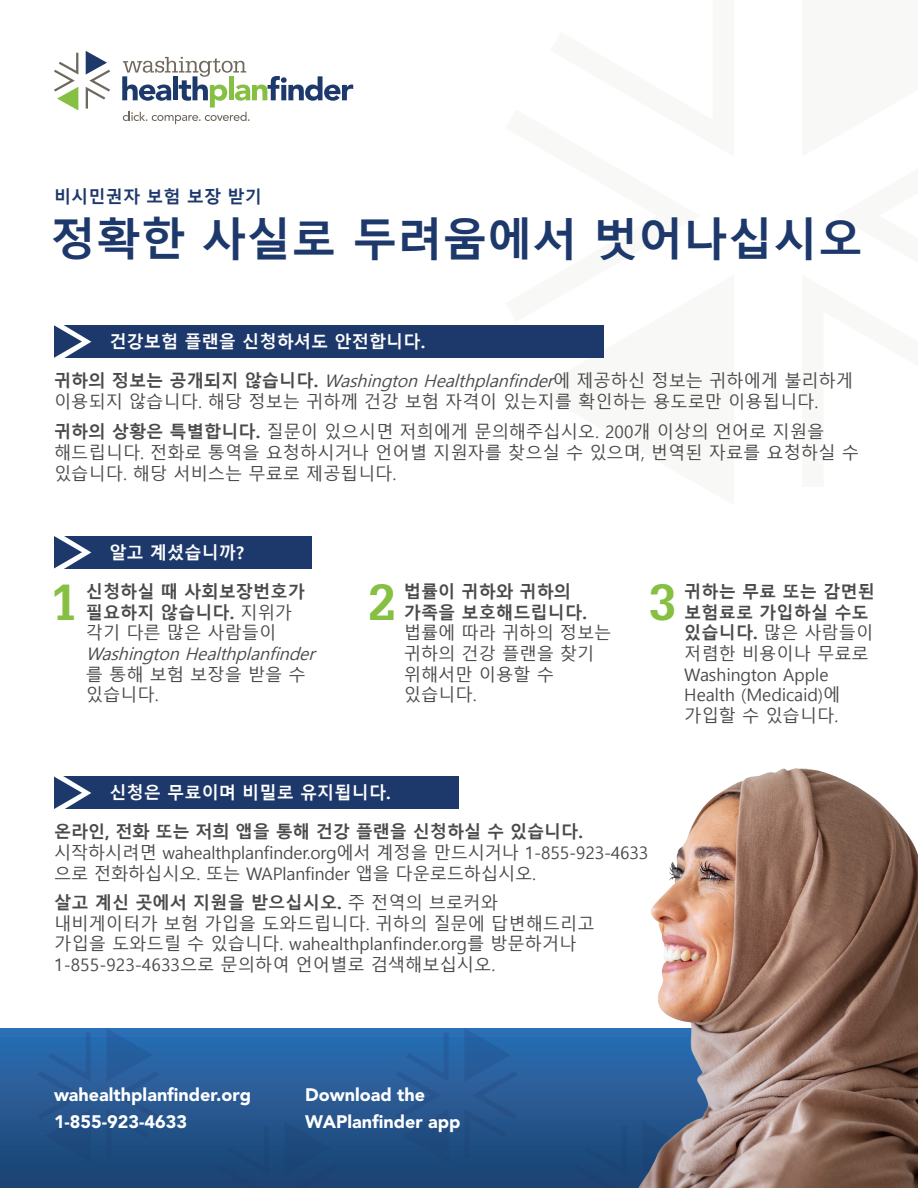
<style>
.page{position:relative;width:918px;height:1188px;background:#fff}
.page>*{position:absolute;margin:0;border:0;box-sizing:border-box;transform-origin:0 0}
.t1{font:700 49.5px "Glypha LT Std";color:#86c043}
.t2{font:700 45px "Malgun Gothic";color:#1d386a}
.t3{font:900 18px "Avenir LT Std";color:#fff}
.t4{font:17.25px/20.7px "Malgun Gothic";color:#494a4a}
.t5{font:700 17.25px "Malgun Gothic";color:#fff}
.t6{font:700 17.25px "Malgun Gothic";color:#1d386a}
.s1{font-weight:700}
.s2{font-style:italic}
</style>
<div class="page">
<div style="left:54px;top:325px;width:550px;height:33px;background:#1d386a"></div>
<div style="left:54px;top:536px;width:258px;height:32px;background:#1d386a"></div>
<div style="left:54px;top:777px;width:405px;height:32px;background:#1d386a"></div>
<svg style="left:54px;top:325px;width:37px;height:33px"></svg>
<svg style="left:54px;top:536px;width:37px;height:33px"></svg>
<svg style="left:54px;top:776px;width:37px;height:33px"></svg>
<svg style="left:54px;top:53px;width:24px;height:57px"></svg>
<svg style="left:86px;top:51px;width:24px;height:58px"></svg>
<svg style="left:122px;top:57px;width:231px;height:67px"></svg>
<div style="left:0;top:1028px;width:918px;height:160px;background:linear-gradient(to bottom,#2d6fb5,#1c426f)"></div>
<svg style="left:38px;top:1032px;width:53px;height:130px;background:#255994"></svg>
<svg style="left:106px;top:1028px;width:53px;height:130px;background:#255995"></svg>
<svg style="left:396px;top:1032px;width:53px;height:130px;background:#255994"></svg>
<svg style="left:464px;top:1028px;width:53px;height:130px;background:#255995"></svg>
<svg style="left:216px;top:1126px;width:53px;height:62px;background:#1d497b"></svg>
<svg style="left:285px;top:1121px;width:53px;height:67px;background:#1d497b"></svg>
<svg style="left:574px;top:1126px;width:22px;height:62px"></svg>
<img style="left:596px;top:768px;width:322px;height:420px">
<p class="t6" style="left:54px;top:187px;width:209px">비시민권자 보험 보장 받기</p>
<p class="t2" style="left:51px;top:213px;width:814px">정확한 사실로 두려움에서 벗어나십시오</p>
<p class="t5" style="left:109px;top:331px;width:317px">건강보험 플랜을 신청하셔도 안전합니다.</p>
<p class="t4" style="left:54px;top:371px;width:801px"><span class="s1">귀 하 의 정 보 는 공 개 되 지 않 습 니 다 .</span> <span class="s2">WashingtonHealthplanfinder</span>에 제 공 하 신 정 보 는 귀 하 에 게 불 리 하 게 이용되지 않습니다. 해당 정보는 귀하께 건강 보험 자격이 있는지를 확인하는 용도로만 이용됩니다.</p>
<p class="t4" style="left:54px;top:422px;width:806px"><span class="s1">귀하의 상황은 특별합니다.</span> 질문이 있으시면 저희에게 문의해주십시오. 200개 이상의 언어로 지원을 해드립니다. 전화로 통역을 요청하시거나 언어별 지원자를 찾으실 수 있으며, 번역된 자료를 요청하실 수 있습니다. 해당 서비스는 무료로 제공됩니다.</p>
<p class="t5" style="left:109px;top:542px;width:136px">알고 계셨습니까?</p>
<p class="t4" style="left:86px;top:582px;width:236px"><span class="s1">신청하실 때 사회보장번호가 필요하지 않습니다.</span> 지위가 각기 다른 많은 사람들이<br><span class="s2">WashingtonHealthplanfinder </span>를 통해 보험 보장을 받을 수 있습니다.</p>
<p class="t4" style="left:404px;top:582px;width:209px"><span class="s1">법률이 귀하와 귀하의 가족을 보호해드립니다. </span>법률에 따라 귀하의 정보는 귀하의 건강 플랜을 찾기 위해서만 이용할 수 있습니다.</p>
<p class="t4" style="left:684px;top:582px;width:192px"><span class="s1">귀하는 무료 또는 감면된 보험료로 가입하실 수도 있습니다.</span> 많은 사람들이 저렴한 비용이나 무료로<br>Washington Apple<br>Health (Medicaid)에 가입할 수 있습니다.</p>
<p class="t1" style="left:51px;top:572px;width:29px">1</p>
<p class="t1" style="left:369px;top:572px;width:29px">2</p>
<p class="t1" style="left:649px;top:572px;width:29px">3</p>
<p class="t5" style="left:109px;top:783px;width:283px">신청은 무료이며 비밀로 유지됩니다.</p>
<p class="t4" style="left:54px;top:822px;width:596px"><span class="s1">온라인, 전화 또는 저희 앱을 통해 건강 플랜을 신청하실 수 있습니다. </span>시작하시려면 wahealthplanfinder.org에서 계정을 만드시거나 1-855-923-4633 으로 전화하십시오. 또는 WAPlanfinder 앱을 다운로드하십시오.</p>
<p class="t4" style="left:54px;top:893px;width:542px"><span class="s1">살고 계신 곳에서 지원을 받으십시오.</span> 주 전역의 브로커와 내비게이터가 보험 가입을 도와드립니다. 귀하의 질문에 답변해드리고 가입을 도와드릴 수 있습니다. wahealthplanfinder.org를 방문하거나 1-855-923-4633으로 문의하여 언어별로 검색해보십시오.</p>
<p class="t3" style="left:54px;top:1084px;width:199px">wahealthplanfinder.org</p>
<p class="t3" style="left:54px;top:1111px;width:135px">1-855-923-4633</p>
<p class="t3" style="left:305px;top:1084px;width:121px">Download the</p>
<p class="t3" style="left:305px;top:1111px;width:157px">WAPlanfinder app</p>
</div>
